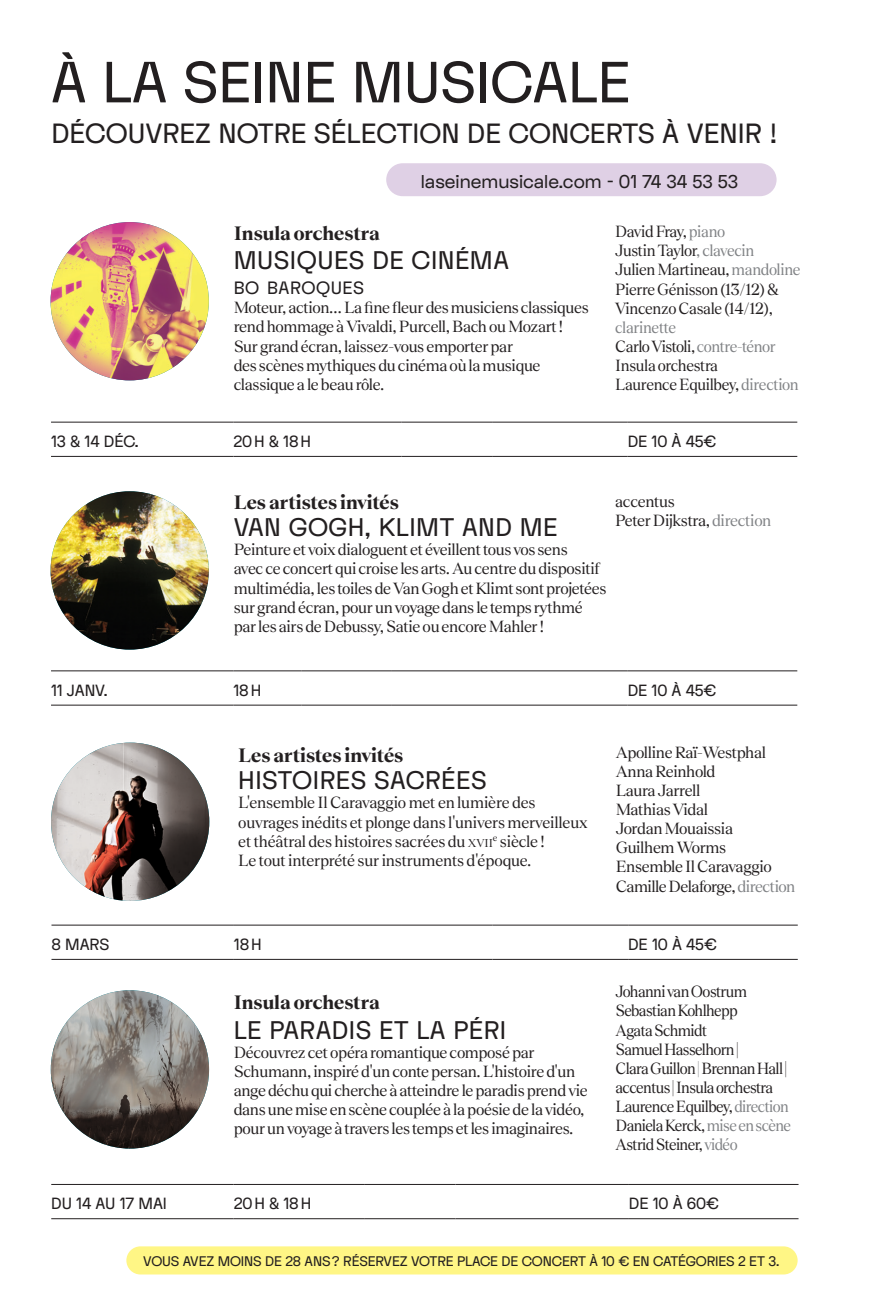
<style>
.page{position:relative;width:893px;height:1308px;background:#fff}
.page>*{position:absolute;margin:0;border:0;box-sizing:border-box;transform-origin:0 0}
.Grand_titre_CAPS{font:56.25px "FK Display Regular Alt";color:#231f20}
.Sous-titre_concert{font:27px "FK Display";color:#231f20}
.Oeuvre{font:24.75px "FK Display Regular Alt";letter-spacing:.02em;color:#231f20}
.Insula_les_artistes_invitent{font:700 20.25px "Teodor";color:#231f20}
.Grand_titre_CAPS-2{font:18px "FK Display Regular Alt";color:#231f20}
.Oeuvre-2{font:17.32px "FK Display Regular Alt";letter-spacing:.03em;color:#231f20}
.Oeuvre-3{font:16.88px/19.1px "Teodor";letter-spacing:-.02em;color:#231f20}
.Texte{font:16.88px/19.1px "Teodor";letter-spacing:-.03em;color:#231f20}
.Texte-2{font:16.88px/19.1px "Teodor";letter-spacing:-.03em;color:#231f20;scale:.95 1}
.Texte_tableau_CAP{font:15.75px "FK Display";letter-spacing:-.005em;color:#231f20}
.Petit_infos_bulle{font:13.5px "FK Display";letter-spacing:-.01em;color:#231f20}
.s1{color:#808285}
.s2{font-size:11.7px}
</style>
<div class="page">
<hr style="left:51px;top:1184px;width:183px;height:1px;background:#231f20">
<hr style="left:234px;top:1184px;width:131px;height:1px;background:#231f20">
<hr style="left:365px;top:1184px;width:90px;height:1px;background:#231f20">
<hr style="left:455px;top:1184px;width:174px;height:1px;background:#231f20">
<hr style="left:629px;top:1184px;width:169px;height:1px;background:#231f20">
<hr style="left:51px;top:1218px;width:183px;height:1px;background:#231f20">
<hr style="left:234px;top:1218px;width:131px;height:1px;background:#231f20">
<hr style="left:365px;top:1218px;width:90px;height:1px;background:#231f20">
<hr style="left:455px;top:1218px;width:174px;height:1px;background:#231f20">
<hr style="left:629px;top:1218px;width:169px;height:1px;background:#231f20">
<hr style="left:51px;top:924px;width:183px;height:1px;background:#231f20">
<hr style="left:234px;top:924px;width:168px;height:1px;background:#231f20">
<hr style="left:402px;top:924px;width:91px;height:1px;background:#231f20">
<hr style="left:493px;top:924px;width:135px;height:1px;background:#231f20">
<hr style="left:628px;top:924px;width:170px;height:1px;background:#231f20">
<hr style="left:51px;top:959px;width:183px;height:1px;background:#231f20">
<hr style="left:234px;top:959px;width:168px;height:1px;background:#231f20">
<hr style="left:402px;top:959px;width:91px;height:1px;background:#231f20">
<hr style="left:493px;top:959px;width:135px;height:1px;background:#231f20">
<hr style="left:628px;top:959px;width:170px;height:1px;background:#231f20">
<img style="left:51px;top:990px;width:158px;height:158px;border-radius:79px">
<img style="left:51px;top:742px;width:158px;height:159px;border-radius:79px">
<div style="left:126px;top:1246px;width:672px;height:28px;background:#fff685;border-radius:14px"></div>
<hr style="left:51px;top:670px;width:182px;height:1px;background:#231f20">
<hr style="left:233px;top:670px;width:68px;height:1px;background:#231f20">
<hr style="left:301px;top:670px;width:91px;height:1px;background:#231f20">
<hr style="left:392px;top:670px;width:236px;height:1px;background:#231f20">
<hr style="left:628px;top:670px;width:169px;height:1px;background:#231f20">
<hr style="left:51px;top:704px;width:182px;height:1px;background:#231f20">
<hr style="left:233px;top:704px;width:68px;height:1px;background:#231f20">
<hr style="left:301px;top:704px;width:91px;height:1px;background:#231f20">
<hr style="left:392px;top:704px;width:236px;height:1px;background:#231f20">
<hr style="left:628px;top:704px;width:169px;height:1px;background:#231f20">
<hr style="left:51px;top:422px;width:182px;height:1px;background:#231f20">
<hr style="left:233px;top:422px;width:168px;height:1px;background:#231f20">
<hr style="left:401px;top:422px;width:91px;height:1px;background:#231f20">
<hr style="left:492px;top:422px;width:136px;height:1px;background:#231f20">
<hr style="left:628px;top:422px;width:169px;height:1px;background:#231f20">
<hr style="left:51px;top:456px;width:182px;height:1px;background:#231f20">
<hr style="left:233px;top:456px;width:168px;height:1px;background:#231f20">
<hr style="left:401px;top:456px;width:91px;height:1px;background:#231f20">
<hr style="left:492px;top:456px;width:136px;height:1px;background:#231f20">
<hr style="left:628px;top:456px;width:169px;height:1px;background:#231f20">
<div style="left:386px;top:163px;width:391px;height:33px;background:#dfd0e5;border-radius:16px"></div>
<img style="left:51px;top:491px;width:158px;height:158px;border-radius:79px">
<img style="left:51px;top:222px;width:158px;height:158px;border-radius:79px">
<p class="Grand_titre_CAPS" style="left:51px;top:41px;width:581px">À LA SEINE MUSICALE</p>
<p class="Sous-titre_concert" style="left:51px;top:113px;width:728px">DÉCOUVREZ NOTRE SÉLECTION DE CONCERTS À VENIR !</p>
<p class="Grand_titre_CAPS-2" style="left:421px;top:168px;width:319px">laseinemusicale.com - 01 74 34 53 53</p>
<p class="Insula_les_artistes_invitent" style="left:234px;top:218px;width:147px">Insula orchestra</p>
<p class="Oeuvre" style="left:234px;top:242px;width:277px">MUSIQUES DE CINÉMA</p>
<p class="Oeuvre-2" style="left:234px;top:275px;width:132px">BO BAROQUES</p>
<p class="Oeuvre-3" style="left:234px;top:297px;width:356px">Moteur, action… La fine fleur des musiciens classiques rend hommage à Vivaldi, Purcell, Bach ou Mozart !<br>Sur grand écran, laissez-vous emporter par<br>des scènes mythiques du cinéma où la musique classique a le beau rôle.</p>
<p class="Texte" style="left:615px;top:221px;width:187px">David Fray, <span class="s1">piano<br></span>Justin Taylor<span class="s1">, clavecin<br></span>Julien Martineau, <span class="s1">mandoline<br></span>Pierre Génisson (13/12) &amp;<br>Vincenzo Casale (14/12), <span class="s1">clarinette<br></span>Carlo Vistoli, <span class="s1">contre-ténor<br></span>Insula orchestra<br>Laurence Equilbey, <span class="s1">direction</span></p>
<p class="Texte_tableau_CAP" style="left:51px;top:429px;width:89px">13 &amp; 14 DÉC.</p>
<p class="Texte_tableau_CAP" style="left:233px;top:429px;width:79px">20H &amp; 18H</p>
<p class="Texte_tableau_CAP" style="left:628px;top:429px;width:90px">DE 10 À 45€</p>
<p class="Insula_les_artistes_invitent" style="left:234px;top:487px;width:167px">Les artistes invités</p>
<p class="Oeuvre" style="left:234px;top:509px;width:325px">VAN GOGH, KLIMT AND ME</p>
<p class="Oeuvre-3" style="left:234px;top:539px;width:374px">Peinture et voix dialoguent et éveillent tous vos sens<br>avec ce concert qui croise les arts. Au centre du dispositif multimédia, les toiles de Van Gogh et Klimt sont projetées sur grand écran, pour un voyage dans le temps rythmé par les airs de Debussy, Satie ou encore Mahler !</p>
<p class="Texte" style="left:615px;top:491px;width:158px">accentus<br>Peter Dijkstra, <span class="s1">direction</span></p>
<p class="Texte_tableau_CAP" style="left:51px;top:678px;width:58px">11 JANV.</p>
<p class="Texte_tableau_CAP" style="left:233px;top:678px;width:29px">18H</p>
<p class="Texte_tableau_CAP" style="left:628px;top:678px;width:90px">DE 10 À 45€</p>
<p class="Insula_les_artistes_invitent" style="left:238px;top:740px;width:167px">Les artistes invités</p>
<p class="Oeuvre" style="left:238px;top:762px;width:250px">HISTOIRES SACRÉES</p>
<p class="Oeuvre-3" style="left:238px;top:792px;width:351px">L'ensemble Il Caravaggio met en lumière des ouvrages inédits et plonge dans l'univers merveilleux et théâtral des histoires sacrées du <span class="s2">xvii</span><sup>e</sup> siècle !<br>Le tout interprété sur instruments d'époque.</p>
<p class="Texte" style="left:616px;top:741px;width:181px">Apolline Raï-Westphal<br>Anna Reinhold<br>Laura Jarrell<br>Mathias Vidal<br>Jordan Mouaissia<br>Guilhem Worms<br>Ensemble Il Caravaggio<br>Camille Delaforge, <span class="s1">direction</span></p>
<p class="Texte_tableau_CAP" style="left:51px;top:932px;width:59px">8 MARS</p>
<p class="Texte_tableau_CAP" style="left:234px;top:932px;width:29px">18H</p>
<p class="Texte_tableau_CAP" style="left:628px;top:932px;width:90px">DE 10 À 45€</p>
<p class="Insula_les_artistes_invitent" style="left:234px;top:987px;width:147px">Insula orchestra</p>
<p class="Oeuvre" style="left:234px;top:1011px;width:274px">LE PARADIS ET LA PÉRI</p>
<p class="Oeuvre-3" style="left:234px;top:1041px;width:356px">Découvrez cet opéra romantique composé par Schumann, inspiré d'un conte persan. L'histoire d'un ange déchu qui cherche à atteindre le paradis prend vie dans une mise en scène couplée à la poésie de la vidéo, pour un voyage à travers les temps et les imaginaires.</p>
<p class="Texte-2" style="left:615px;top:981px;width:186px">Johanni van Oostrum<br>Sebastian Kohlhepp<br>Agata Schmidt<br>Samuel Hasselhorn|<br>Clara Guillon <span class="s1">|</span> Brennan Hall| accentus | Insula orchestra<br>Laurence Equilbey, <span class="s1">direction<br></span>Daniela Kerck, <span class="s1">mise en scène<br></span>Astrid Steiner, <span class="s1">vidéo</span></p>
<p class="Texte_tableau_CAP" style="left:51px;top:1191px;width:117px">DU 14 AU 17 MAI</p>
<p class="Texte_tableau_CAP" style="left:234px;top:1191px;width:79px">20H &amp; 18H</p>
<p class="Texte_tableau_CAP" style="left:629px;top:1191px;width:92px">DE 10 À 60€</p>
<p class="Petit_infos_bulle" style="left:143px;top:1250px;width:637px">VOUS AVEZ MOINS DE 28 ANS? RÉSERVEZ VOTRE PLACE DE CONCERT À 10 € EN CATÉGORIES 2 ET 3.</p>
</div>
